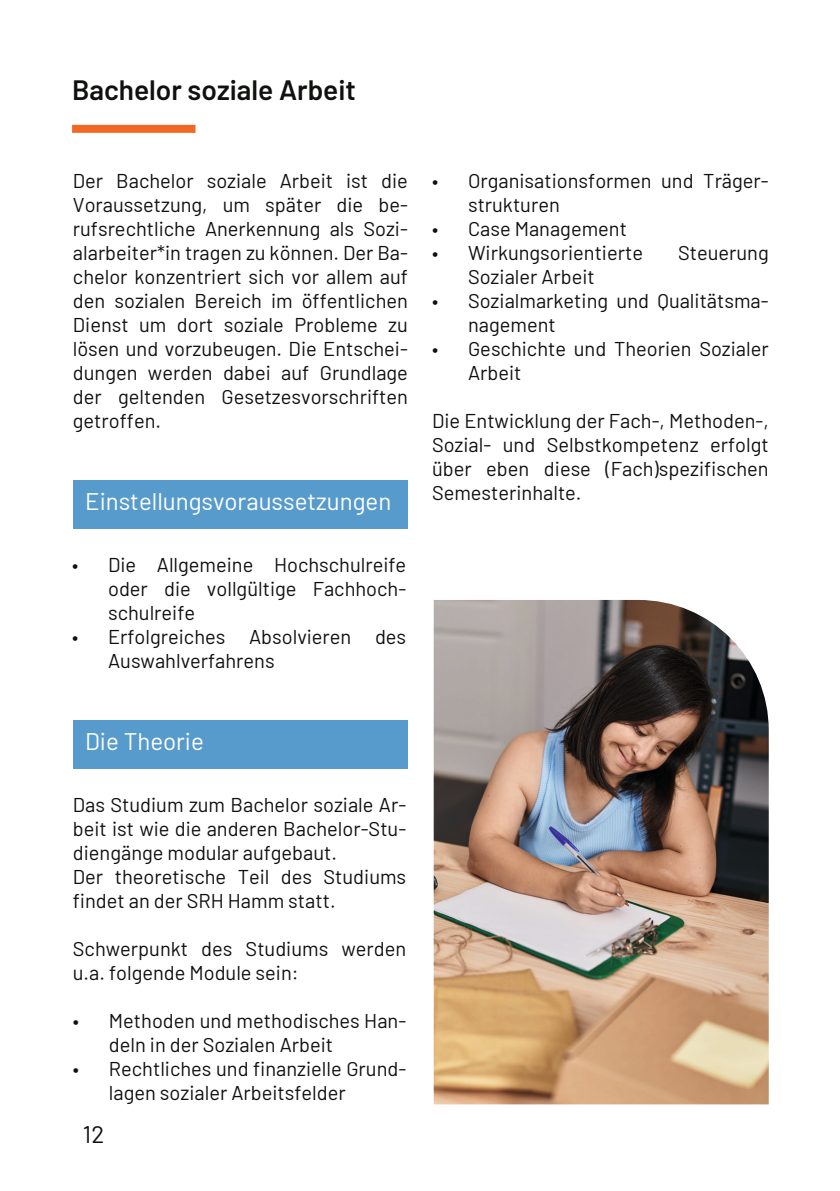
<style>
.page{position:relative;width:840px;height:1191px;background:#fff}
.page>*{position:absolute;margin:0;border:0;box-sizing:border-box;transform-origin:0 0}
.t1{font:600 28px "Barlow";color:#0f110f}
.t2{font:24px "Barlow";color:#fff}
.t3{font:24px "Barlow";color:#0f110f}
.t4{font:20px/24px "Barlow";color:#0f110f}
</style>
<div class="page">
<div style="left:72px;top:125px;width:123px;height:8px;background:#f26722"></div>
<img style="left:433px;top:600px;width:335px;height:504px">
<div style="left:74px;top:480px;width:334px;height:48px;background:#579bcd"></div>
<div style="left:74px;top:720px;width:334px;height:48px;background:#579bcd"></div>
<h1 class="t1" style="left:72px;top:69px;width:285px">Bachelor soziale Arbeit</h1>
<p class="t4" style="left:73px;top:167px;width:336px;text-align:justify">Der Bachelor soziale Arbeit ist die Voraussetzung, um später die be&shy;rufsrechtliche Anerkennung als Sozi&shy;alarbeiter*in tragen zu können. Der Ba&shy;chelor konzentriert sich vor allem auf den sozialen Bereich im öffentlichen Dienst um dort soziale Probleme zu lösen und vorzubeugen. Die Entschei&shy;dungen werden dabei auf Grundlage der geltenden Gesetzesvorschriften getroffen.</p>
<p class="t2" style="left:85px;top:484px;width:307px">Einstellungsvoraussetzungen</p>
<p class="t4" style="left:108px;top:551px;width:299px;text-align:justify;text-indent:-36px">• Die Allgemeine Hochschulreife oder die vollgültige Fachhoch&shy;schulreife</p>
<p class="t4" style="left:108px;top:623px;width:299px;text-indent:-36px">• Erfolgreiches Absolvieren des<br>Auswahlverfahrens</p>
<p class="t4" style="left:468px;top:167px;width:302px;text-indent:-36px">• Organisationsformen und Träger&shy;strukturen</p>
<p class="t4" style="left:432px;top:215px;width:196px">• Case Management</p>
<p class="t4" style="left:432px;top:239px;width:212px">• Wirkungsorientierte</p>
<p class="t4" style="left:677px;top:239px;width:92px">Steuerung</p>
<p class="t4" style="left:468px;top:263px;width:128px">Sozialer Arbeit</p>
<p class="t4" style="left:468px;top:287px;width:302px;text-indent:-36px">• Sozialmarketing und Qualitätsma&shy;nagement</p>
<p class="t4" style="left:468px;top:335px;width:302px;text-indent:-36px">• Geschichte und Theorien Sozialer<br>Arbeit</p>
<p class="t4" style="left:432px;top:407px;width:338px;text-align:justify">Die Entwicklung der Fach-, Methoden-, Sozial- und Selbstkompetenz erfolgt über eben diese (Fach)spezifischen Semesterinhalte.</p>
<p class="t2" style="left:85px;top:724px;width:120px">Die Theorie</p>
<p class="t4" style="left:73px;top:791px;width:334px">Das Studium zum Bachelor soziale Ar&shy;beit ist wie die anderen Bachelor-Stu&shy;diengänge modular aufgebaut.<br>Der theoretische Teil des Studiums findet an der SRH Hamm statt.</p>
<p class="t4" style="left:73px;top:935px;width:334px">Schwerpunkt des Studiums werden u.a. folgende Module sein:</p>
<p class="t4" style="left:109px;top:1007px;width:298px;text-indent:-36px">• Methoden und methodisches Han&shy;deln in der Sozialen Arbeit</p>
<p class="t4" style="left:109px;top:1055px;width:298px;text-indent:-36px">• Rechtliches und finanzielle Grund&shy;lagen sozialer Arbeitsfelder</p>
<p class="t3" style="left:83px;top:1117px;width:23px">12</p>
</div>
